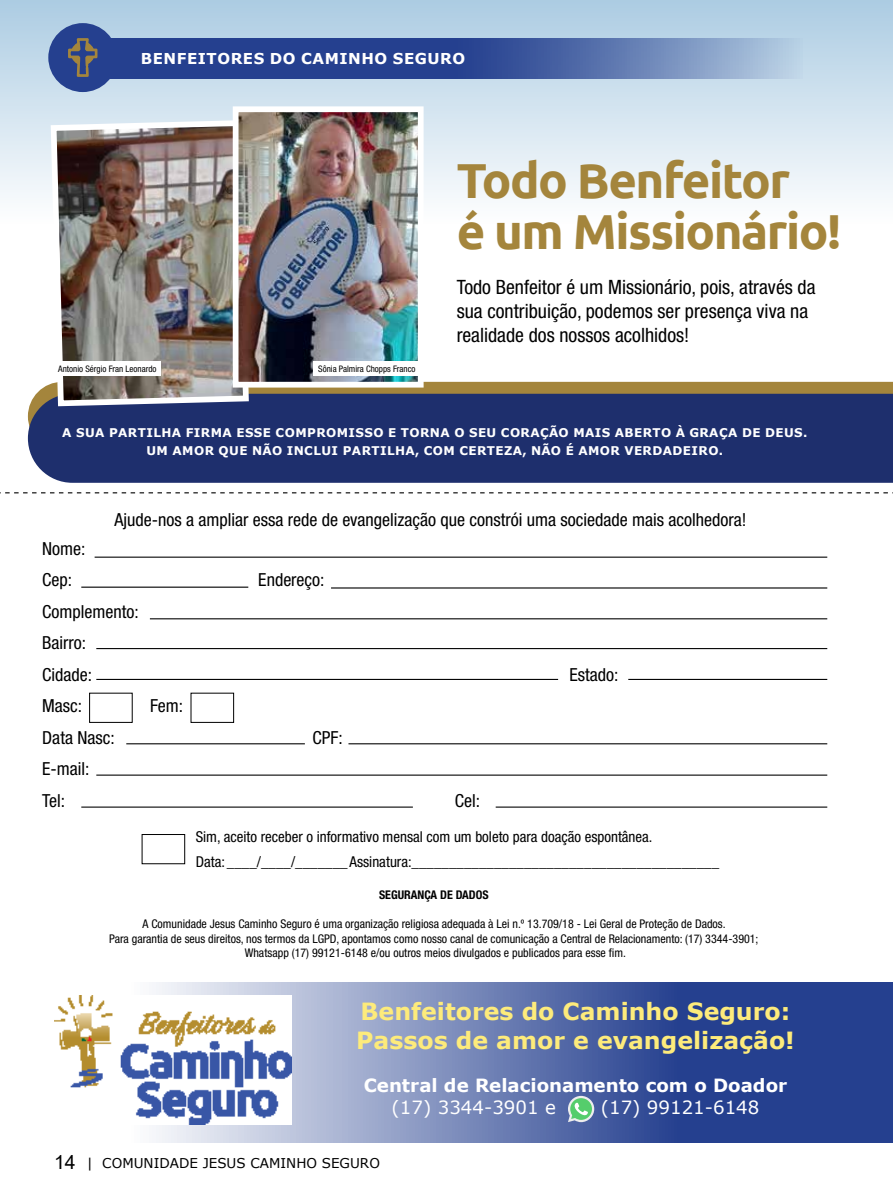
<style>
.page{position:relative;width:893px;height:1191px;background:#fff}
.page>*{position:absolute;margin:0;border:0;box-sizing:border-box;transform-origin:0 0}
.t1{font:700 49.05px/50.8px "Ubuntu";letter-spacing:-.03em;color:#a4853c}
.t2{font:700 23.7px/28.3px "Verdana";color:#fdeb7b}
.t3{font:condensed 19.8px/23.7px "Helvetica Neue LT Std";color:#000}
.t4{font:700 18.15px "Verdana";color:#fff}
.t5{font:18.15px "Verdana";color:#fff}
.t6{font:condensed 18px/31.5px "Helvetica Neue LT Std";color:#000}
.t7{font:condensed 15px/25.5px "Helvetica Neue LT Std";color:#000}
.t8{font:700 15px "Verdana";letter-spacing:.035em;color:#fff}
.t9{font:13.5px "Verdana";color:#000}
.t10{font:condensed 12px/14.4px "Helvetica Neue LT Std";color:#000;text-align:center}
.t11{font:700 12px/18px "Verdana";letter-spacing:.035em;color:#fff;text-align:center}
.t12{font:700 condensed 12px "Helvetica Neue LT Std";color:#000}
.t13{font:condensed 9px "Helvetica Neue LT Std";color:#000}
.s1{font-family:"Arial";font-size:19.5px}
</style>
<div class="page">
<svg style="left:36px;top:382px;width:857px;height:12px;background:#a38642"></svg>
<div style="left:28px;top:394px;width:865px;height:89px;background:#1e2f6d"></div>
<svg style="left:156px;top:982px;width:737px;height:160px;background:#5c70ab"></svg>
<div style="left:0;top:0;width:893px;height:224px;background:linear-gradient(to bottom,#accce2,#fefefe)"></div>
<svg style="left:110px;top:38px;width:692px;height:41px;background:#4761a2"></svg>
<div style="left:48px;top:23px;width:69px;height:69px;background:#25408f;border-radius:50%"></div>
<svg style="left:67px;top:0;width:31px;height:117px"></svg>
<img style="left:54px;top:995px;width:237px;height:129px">
<svg style="left:568px;top:1095px;width:26px;height:27px"></svg>
<div style="left:89px;top:693px;width:44px;height:30px;border:1px solid #000"></div>
<div style="left:142px;top:834px;width:43px;height:30px;border:1px solid #000"></div>
<div style="left:191px;top:693px;width:43px;height:30px;border:1px solid #000"></div>
<hr style="left:95px;top:556px;width:732px;height:1px;background:#000">
<hr style="left:150px;top:618px;width:677px;height:1px;background:#000">
<hr style="left:96px;top:648px;width:731px;height:1px;background:#000">
<hr style="left:96px;top:774px;width:731px;height:1px;background:#000">
<hr style="left:81px;top:806px;width:332px;height:1px;background:#000">
<hr style="left:496px;top:806px;width:331px;height:1px;background:#000">
<hr style="left:96px;top:679px;width:462px;height:1px;background:#000">
<hr style="left:628px;top:679px;width:199px;height:1px;background:#000">
<hr style="left:126px;top:743px;width:179px;height:1px;background:#000">
<hr style="left:348px;top:743px;width:479px;height:1px;background:#000">
<hr style="left:81px;top:586px;width:167px;height:2px;background:#000">
<hr style="left:331px;top:587px;width:496px;height:1px;background:#000">
<svg style="left:0;top:492px;width:893px;height:1px"></svg>
<img style="left:48px;top:117px;width:204px;height:292px">
<img style="left:240px;top:113px;width:177px;height:267px">
<div style="left:233px;top:106px;width:191px;height:281px;border:6px solid #fff"></div>
<div style="left:54px;top:361px;width:107px;height:15px;background:#fff"></div>
<div style="left:314px;top:361px;width:106px;height:15px;background:#fff"></div>
<p class="t8" style="left:141px;top:48px;width:326px">BENFEITORES DO CAMINHO SEGURO</p>
<h1 class="t1" style="left:457px;top:154px;width:386px">Todo Benfeitor<br>é um Missionário!</h1>
<p class="t13" style="left:58px;top:364px;width:100px">Antonio Sérgio Fran Leonardo</p>
<p class="t13" style="left:318px;top:364px;width:99px">Sônia Palmira Chopps Franco</p>
<h3 class="t3" style="left:457px;top:275px;width:360px">Todo Benfeitor é um Missionário, pois, através da sua contribuição, podemos ser presença viva na realidade dos nossos acolhidos!</h3>
<p class="t11" style="left:62px;top:423px;width:747px">A SUA PARTILHA FIRMA ESSE COMPROMISSO E TORNA O SEU CORAÇÃO MAIS ABERTO À GRAÇA DE DEUS.<br>UM AMOR QUE NÃO INCLUI PARTILHA, COM CERTEZA, NÃO É AMOR VERDADEIRO.</p>
<h3 class="t6" style="left:42px;top:532px;width:45px">Nome:<br>Cep:</h3>
<h3 class="t6" style="left:114px;top:504px;width:633px">Ajude-nos a ampliar essa rede de evangelização que constrói uma sociedade mais acolhedora!</h3>
<h3 class="t6" style="left:258px;top:564px;width:68px">Endereço:</h3>
<h3 class="t6" style="left:42px;top:595px;width:98px">Complemento:<br>Bairro:<br>Cidade:</h3>
<h3 class="t6" style="left:42px;top:690px;width:41px">Masc:</h3>
<h3 class="t6" style="left:150px;top:690px;width:34px">Fem:</h3>
<h3 class="t6" style="left:42px;top:721px;width:74px">Data Nasc:</h3>
<h3 class="t6" style="left:312px;top:721px;width:32px">CPF:</h3>
<h3 class="t6" style="left:42px;top:753px;width:49px">E-mail:<br>Tel:</h3>
<h3 class="t6" style="left:455px;top:784px;width:27px">Cel:</h3>
<h3 class="t6" style="left:569px;top:658px;width:50px">Estado:</h3>
<p class="t7" style="left:196px;top:823px;width:525px">Sim, aceito receber o informativo mensal com um boleto para doação espontânea.<br>Data: ____/____/_______ Assinatura:_________________________________________</p>
<p class="t12" style="left:379px;top:888px;width:111px">SEGURANÇA DE DADOS</p>
<p class="t10" style="left:109px;top:916px;width:651px">A Comunidade Jesus Caminho Seguro é uma organização religiosa adequada à Lei n.º 13.709/18 - Lei Geral de Proteção de Dados.<br>Para garantia de seus direitos, nos termos da LGPD, apontamos como nosso canal de comunicação a Central de Relacionamento: (17) 3344-3901;<br>Whatsapp (17) 99121-6148 e/ou outros meios divulgados e publicados para esse fim.</p>
<h2 class="t2" style="left:356px;top:996px;width:440px">Benfeitores do Caminho Seguro:<br>Passos de amor e evangelização!</h2>
<h3 class="t4" style="left:364px;top:1072px;width:425px">Central de Relacionamento com o Doador</h3>
<h3 class="t5" style="left:392px;top:1095px;width:166px">(17) 3344-3901 e</h3>
<h3 class="t5" style="left:601px;top:1095px;width:160px">(17) 99121-6148</h3>
<p class="t9" style="left:54px;top:1154px;width:327px"><span class="s1">14</span> | COMUNIDADE JESUS CAMINHO SEGURO</p>
</div>
